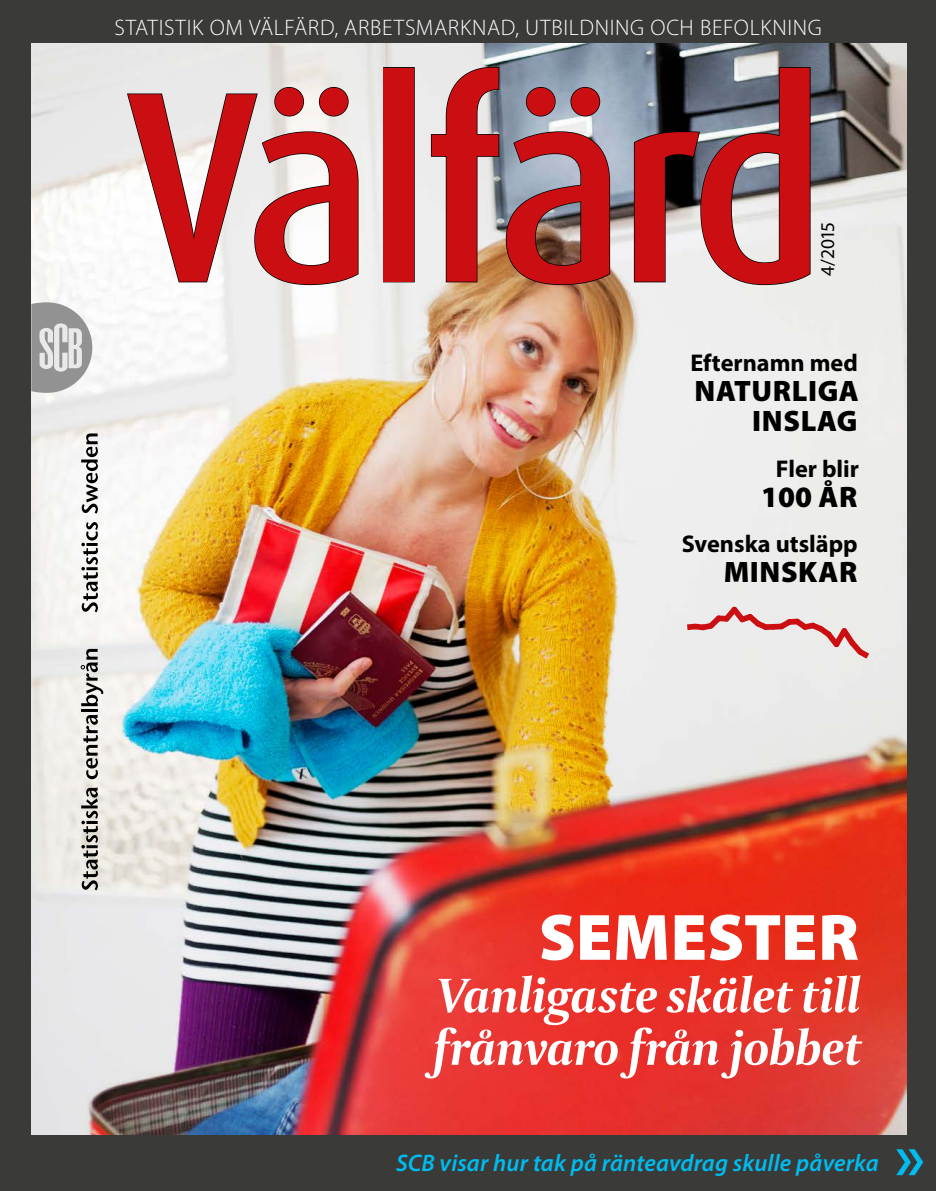
<style>
.page{position:relative;width:936px;height:1191px;background:#fff}
.page>*{position:absolute;margin:0;border:0;box-sizing:border-box;transform-origin:0 0}
.t1{font:500 272.25px "Dax Pro";letter-spacing:-.035em;color:#cb0e11;scale:.91 1}
.Inryckare_nertill{font:600 69px "Myriad Pro";color:#0be}
.Huvudrubrik{font:900 66px "Myriad Pro";letter-spacing:.005em;color:#fff}
.Huvudrubrik-2{font:italic 700 51px/52.5px "Capitolium 2";letter-spacing:-.015em;color:#fff}
.inryckare_versal_und{font:900 29.7px/30px "Myriad Pro";letter-spacing:.02em;color:#000;text-align:right}
.inryckare_gemen_över{font:700 24.3px "Myriad Pro";color:#000}
.Inryckare_nertill-2{font:italic 600 24px "Myriad Pro";letter-spacing:.005em;color:#0be}
.t2{font:300 22.5px "Myriad Pro";letter-spacing:.025em;color:#fff}
.t3{font:19.5px "Myriad Pro";color:#000}
</style>
<div class="page">
<div style="left:0;top:0;width:935px;height:1191px;background:#3a3a39"></div>
<img style="left:31px;top:44px;width:874px;height:1090px">
<svg style="left:126px;top:86px;width:234px;height:200px"></svg>
<div style="left:383px;top:67px;width:32px;height:215px;border:2px solid #000"></div>
<img style="left:430px;top:66px;width:181px;height:220px">
<svg style="left:633px;top:66px;width:178px;height:220px"></svg>
<svg style="left:81px;top:787px;width:17px;height:103px"></svg>
<svg style="left:83px;top:714px;width:15px;height:65px"></svg>
<hr style="left:81px;top:709px;width:17px;height:3px;background:#000">
<svg style="left:81px;top:649px;width:22px;height:57px"></svg>
<svg style="left:81px;top:522px;width:17px;height:90px"></svg>
<svg style="left:81px;top:433px;width:17px;height:80px"></svg>
<svg style="left:31px;top:302px;width:61px;height:91px"></svg>
<svg style="left:682px;top:605px;width:190px;height:54px"></svg>
<p class="t2" style="left:114px;top:14px;width:709px">STATISTIK OM VÄLFÄRD, ARBETSMARKNAD, UTBILDNING OCH BEFOLKNING</p>
<p class="t1" style="left:124px;top:8px;width:772px">Välfärd</p>
<p class="t3" style="left:815px;top:276px;width:56px;rotate:-90deg">4/2015</p>
<p class="inryckare_gemen_över" style="left:690px;top:347px;width:169px">Efternamn med</p>
<p class="inryckare_versal_und" style="left:694px;top:375px;width:166px">NATURLIGA<br>INSLAG</p>
<p class="inryckare_gemen_över" style="left:775px;top:452px;width:85px">Fler blir</p>
<p class="inryckare_versal_und" style="left:761px;top:480px;width:98px">100 ÅR</p>
<p class="inryckare_gemen_över" style="left:681px;top:528px;width:177px">Svenska utsläpp</p>
<p class="inryckare_versal_und" style="left:723px;top:556px;width:135px">MINSKAR</p>
<p class="Huvudrubrik" style="left:538px;top:893px;width:321px">SEMESTER</p>
<p class="Huvudrubrik-2" style="left:432px;top:967px;width:430px">Vanligaste skälet till frånvaro från jobbet</p>
<p class="Inryckare_nertill-2" style="left:396px;top:1147px;width:484px">SCB visar hur tak på ränteavdrag skulle påverka</p>
<p class="Inryckare_nertill" style="left:894px;top:1112px;width:32px">»</p>
</div>
